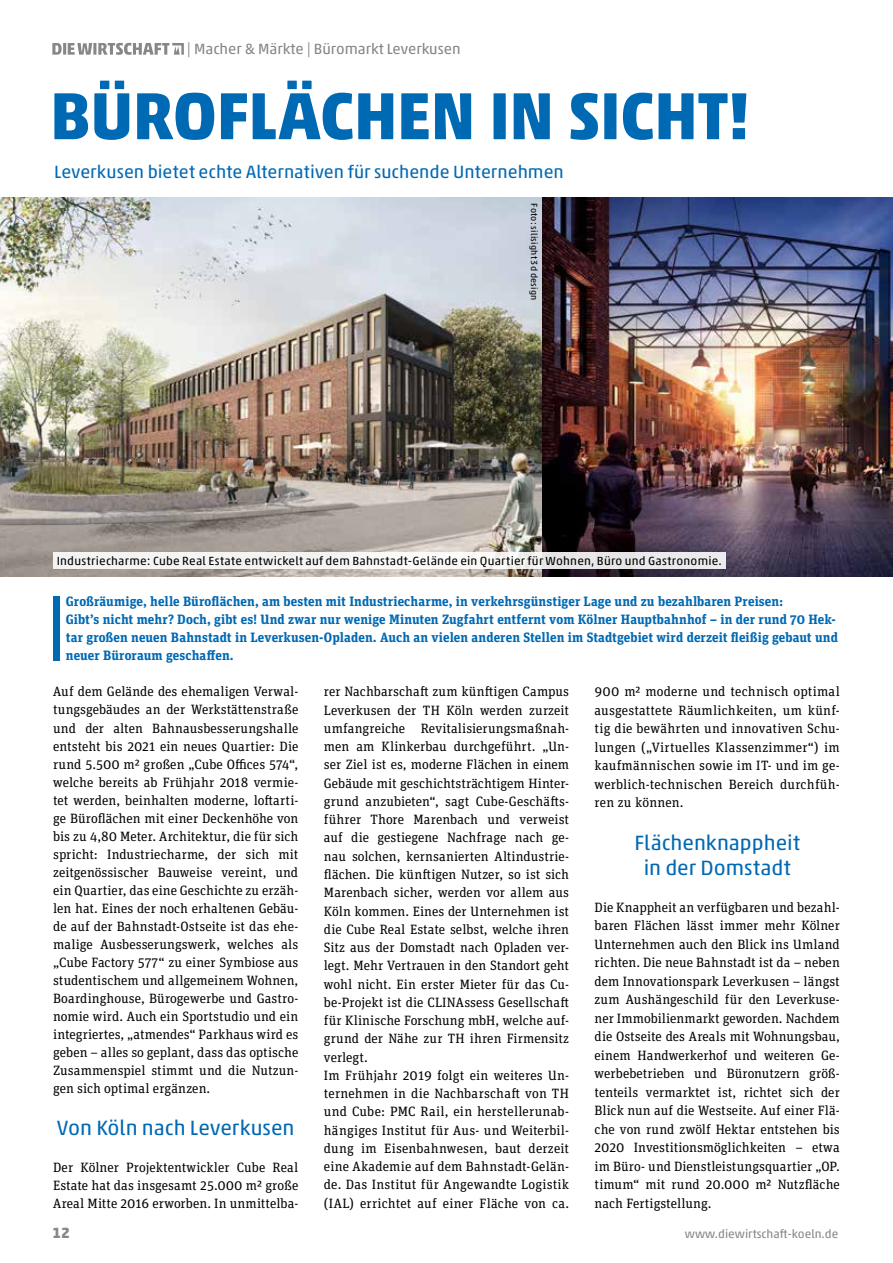
<style>
.page{position:relative;width:893px;height:1263px;background:#fff}
.page>*{position:absolute;margin:0;border:0;box-sizing:border-box;transform-origin:0 0}
.t1{font:700 67.5px "Akko Pro";letter-spacing:-.015em;color:#0069b4}
.t2{font:21px/24.5px "Akko Pro";color:#0069b4;text-align:center}
.t3{font:18px "Akko Pro";color:#0069b4}
.t4{font:15px "Akko Pro";color:#878787}
.t5{font:700 15px "Akko Pro";color:#878787}
.t6{font:13.5px/18.3px "Unit Slab OT";letter-spacing:.005em;color:#000;text-align:justify}
.t7{font:700 13.5px/18px "Unit Slab OT";letter-spacing:.01em;color:#0069b4}
.t8{font:12px "Akko Pro";letter-spacing:.02em;color:#000}
.t9{font:12px "Akko Pro";color:#878787}
.t10{font:9px "Akko Pro";letter-spacing:.03em;color:#000}
</style>
<div class="page">
<svg style="left:52px;top:43px;width:132px;height:12px"></svg>
<img style="left:0;top:198px;width:543px;height:378px">
<img style="left:543px;top:198px;width:350px;height:378px">
<div style="left:53px;top:596px;width:7px;height:65px;background:#0069b4"></div>
<div style="left:53px;top:552px;width:672px;height:17px;background:linear-gradient(to right,#f9f8f7,#ecebec)"></div>
<p class="t4" style="left:187px;top:40px;width:275px">| Macher &amp; Märkte | Büromarkt Leverkusen</p>
<h1 class="t1" style="left:50px;top:74px;width:701px">BÜROFLÄCHEN IN SICHT!</h1>
<h3 class="t3" style="left:54px;top:161px;width:511px">Leverkusen bietet echte Alternativen für suchende Unternehmen</h3>
<p class="t10" style="left:540px;top:203px;width:99px;rotate:90deg">Foto: silisight 3d design</p>
<p class="t8" style="left:57px;top:553px;width:666px">Industriecharme: Cube Real Estate entwickelt auf dem Bahnstadt-Gelände ein Quartier für Wohnen, Büro und Gastronomie.</p>
<p class="t7" style="left:66px;top:592px;width:774px">Großräumige, helle Büroflächen, am besten mit Industriecharme, in verkehrsgünstiger Lage und zu bezahlbaren Preisen:<br>Gibt’s nicht mehr? Doch, gibt es! Und zwar nur wenige Minuten Zugfahrt entfernt vom Kölner Hauptbahnhof – in der rund 70 Hek&shy;tar großen neuen Bahnstadt in Leverkusen-Opladen. Auch an vielen anderen Stellen im Stadtgebiet wird derzeit fleißig gebaut und neuer Büroraum geschaffen.</p>
<p class="t6" style="left:53px;top:683px;width:247px">Auf dem Gelände des ehemaligen Verwal&shy;tungsgebäudes an der Werkstättenstraße und der alten Bahnausbesserungshalle entsteht bis 2021 ein neues Quartier: Die rund 5.500 m² großen „Cube Offices 574“, welche bereits ab Frühjahr 2018 vermie&shy;tet werden, beinhalten moderne, loftarti&shy;ge Büroflächen mit einer Deckenhöhe von bis zu 4,80 Meter. Architektur, die für sich spricht: Industriecharme, der sich mit zeitgenössischer Bauweise vereint, und ein Quartier, das eine Geschichte zu erzäh&shy;len hat. Eines der noch erhaltenen Gebäu&shy;de auf der Bahnstadt-Ostseite ist das ehe&shy;malige Ausbesserungswerk, welches als „Cube Factory 577“ zu einer Symbiose aus studentischem und allgemeinem Wohnen, Boardinghouse, Bürogewerbe und Gastro&shy;nomie wird. Auch ein Sportstudio und ein integriertes, „atmendes“ Parkhaus wird es geben – alles so geplant, dass das optische Zusammenspiel stimmt und die Nutzun&shy;gen sich optimal ergänzen.</p>
<h2 class="t2" style="left:57px;top:1116px;width:239px">Von Köln nach Leverkusen</h2>
<p class="t6" style="left:53px;top:1158px;width:247px">Der Kölner Projektentwickler Cube Real Estate hat das insgesamt 25.000 m² große Areal Mitte 2016 erworben. In unmittelba-</p>
<p class="t6" style="left:324px;top:682px;width:247px;text-align:left">rer Nachbarschaft zum künftigen Campus Leverkusen der TH Köln werden zurzeit umfangreiche Revitalisierungsmaßnah&shy;men am Klinkerbau durchgeführt. „Un&shy;ser Ziel ist es, moderne Flächen in einem Gebäude mit geschichtsträchtigem Hinter&shy;grund anzubieten“, sagt Cube-Geschäfts&shy;führer Thore Marenbach und verweist auf die gestiegene Nachfrage nach ge&shy;nau solchen, kernsanierten Altindustrie&shy;flächen. Die künftigen Nutzer, so ist sich Marenbach sicher, werden vor allem aus Köln kommen. Eines der Unternehmen ist die Cube Real Estate selbst, welche ihren Sitz aus der Domstadt nach Opladen ver&shy;legt. Mehr Vertrauen in den Standort geht wohl nicht. Ein erster Mieter für das Cu&shy;be-Projekt ist die CLINAssess Gesellschaft für Klinische Forschung mbH, welche auf&shy;grund der Nähe zur TH ihren Firmensitz verlegt.<br>Im Frühjahr 2019 folgt ein weiteres Un&shy;ternehmen in die Nachbarschaft von TH und Cube: PMC Rail, ein herstellerunab&shy;hängiges Institut für Aus- und Weiterbil&shy;dung im Eisenbahnwesen, baut derzeit eine Akademie auf dem Bahnstadt-Gelän&shy;de. Das Institut für Angewandte Logistik (IAL) errichtet auf einer Fläche von ca.</p>
<p class="t6" style="left:595px;top:682px;width:247px">900 m² moderne und technisch optimal ausgestattete Räumlichkeiten, um künf&shy;tig die bewährten und innovativen Schu&shy;lungen („Virtuelles Klassenzimmer“) im kaufmännischen sowie im IT- und im ge&shy;werblich-technischen Bereich durchfüh&shy;ren zu können.</p>
<h2 class="t2" style="left:634px;top:831px;width:167px">Flächenknappheit in der Domstadt</h2>
<p class="t6" style="left:595px;top:898px;width:247px">Die Knappheit an verfügbaren und bezahl&shy;baren Flächen lässt immer mehr Kölner Unternehmen auch den Blick ins Umland richten. Die neue Bahnstadt ist da – neben dem Innovationspark Leverkusen – längst zum Aushängeschild für den Leverkuse&shy;ner Immobilienmarkt geworden. Nachdem die Ostseite des Areals mit Wohnungsbau, einem Handwerkerhof und weiteren Ge&shy;werbebetrieben und Büronutzern größ&shy;tenteils vermarktet ist, richtet sich der Blick nun auf die Westseite. Auf einer Flä&shy;che von rund zwölf Hektar entstehen bis 2020 Investitionsmöglichkeiten – etwa im Büro- und Dienstleistungsquartier „OP. timum“ mit rund 20.000 m² Nutzfläche nach Fertigstellung.</p>
<p class="t5" style="left:52px;top:1224px;width:19px">12</p>
<p class="t9" style="left:685px;top:1227px;width:155px">www.diewirtschaft-koeln.de</p>
</div>
